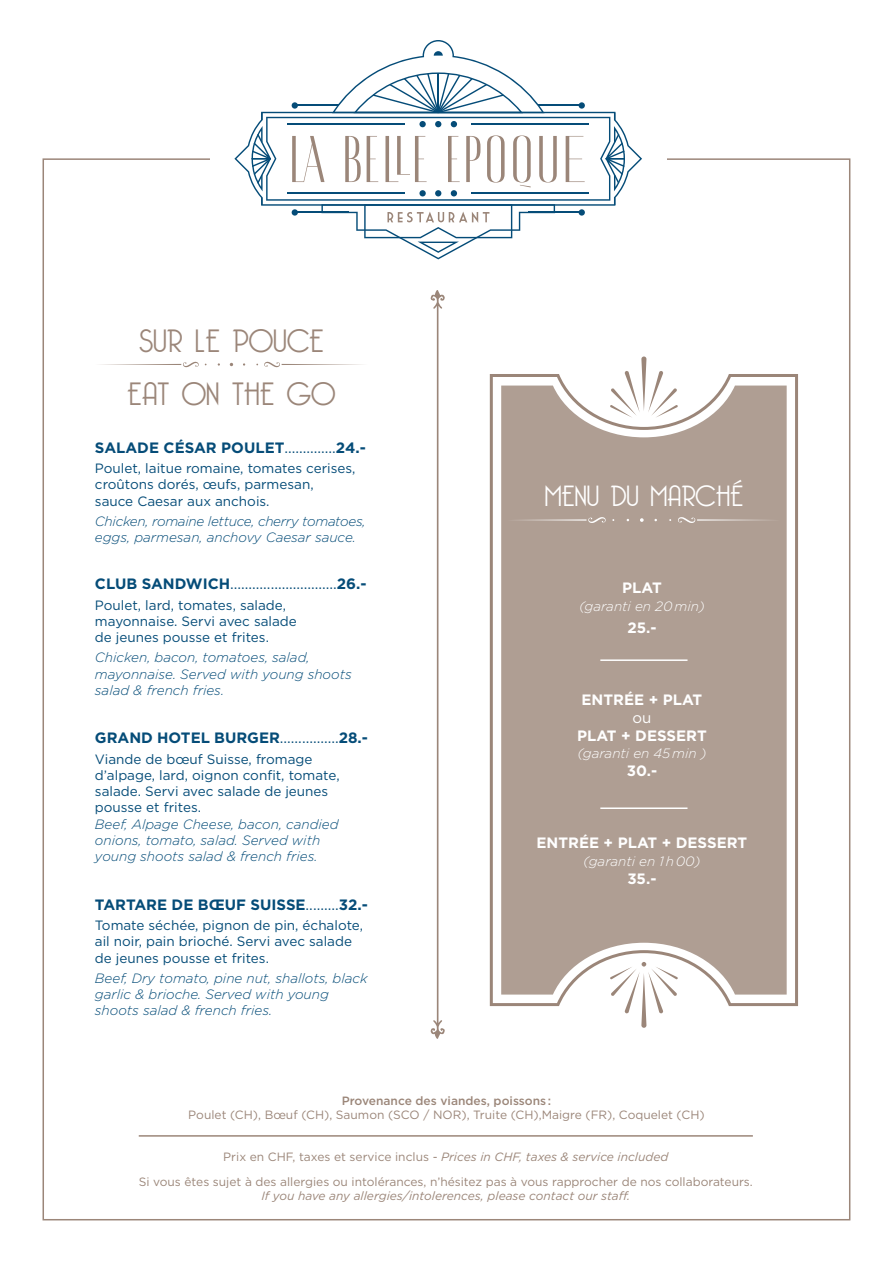
<style>
.page{position:relative;width:893px;height:1263px;background:#fff}
.page>*{position:absolute;margin:0;border:0;box-sizing:border-box;transform-origin:0 0}
.Titre_de_section{font:300 31.5px "Bellerose";color:#9b8679}
.En-tête_de_l_élément{font:300 28.5px "Bellerose";color:#fff}
.t1{font:700 15px "Gotham";color:#054c78}
.t2{font:700 15px "Gotham";color:#fff}
.t3{font:15px "Gotham";color:#054c78}
.t4{font:15px "Gotham";color:#fff}
.t5{font:13.5px/16.2px "Gotham";color:#054c78}
.Description_de_l_art{font:italic 300 13.5px/16.2px "Gotham";color:#054c78}
.Description_de_l_art-2{font:italic 300 13.5px/16.2px "Gotham";letter-spacing:-.02em;color:#054c78}
.t6{font:italic 300 13.5px "Gotham";color:#fff}
.t7{font:12px "Gotham";color:#9b8679}
.t8{font:italic 12px "Gotham";color:#9b8679}
.t9{font:500 12px "Gotham";color:#9b8679}
.s1{font-weight:400}
.s2{font-weight:700}
.s3{font-style:normal}
</style>
<div class="page">
<svg style="left:490px;top:374px;width:308px;height:632px"></svg>
<div style="left:641px;top:356px;width:5px;height:55px;background:#9b8679;border-radius:3px"></div>
<svg style="left:648px;top:371px;width:30px;height:14px"></svg>
<svg style="left:610px;top:371px;width:30px;height:14px"></svg>
<div style="left:641px;top:973px;width:5px;height:55px;background:#9b8679;border-radius:3px"></div>
<svg style="left:610px;top:994px;width:68px;height:19px"></svg>
<svg style="left:501px;top:385px;width:286px;height:609px;fill:#af9e93"></svg>
<svg style="left:101px;top:362px;width:98px;height:5px"></svg>
<svg style="left:264px;top:362px;width:98px;height:5px"></svg>
<svg style="left:431px;top:290px;width:14px;height:749px"></svg>
<svg style="left:507px;top:517px;width:99px;height:6px"></svg>
<svg style="left:678px;top:517px;width:102px;height:6px"></svg>
<svg style="left:640px;top:518px;width:4px;height:4px"></svg>
<hr style="left:139px;top:1135px;width:614px;height:2px;background:#9b8679">
<svg style="left:234px;top:40px;width:408px;height:219px"></svg>
<hr style="left:600px;top:659px;width:87px;height:2px;background:#fff">
<hr style="left:600px;top:807px;width:87px;height:2px;background:#fff">
<p class="Titre_de_section" style="left:139px;top:323px;width:186px">SUR LE POUCE</p>
<p class="Titre_de_section" style="left:127px;top:375px;width:210px">EAT ON THE GO</p>
<p class="t1" style="left:95px;top:437px;width:272px">SALADE CÉSAR POULET<span class="s1">..............</span>24.-</p>
<p class="t5" style="left:95px;top:460px;width:262px">Poulet, laitue romaine, tomates cerises, croûtons dorés, œufs, parmesan,<br>sauce Caesar aux anchois.</p>
<p class="Description_de_l_art-2" style="left:95px;top:513px;width:272px">Chicken, romaine lettuce, cherry tomatoes, eggs, parmesan, anchovy Caesar sauce.</p>
<p class="t3" style="left:95px;top:574px;width:273px"><span class="s2">CLUB SANDWICH</span>.............................<span class="s2">26.-</span></p>
<p class="t5" style="left:95px;top:596px;width:203px">Poulet, lard, tomates, salade, mayonnaise. Servi avec salade de jeunes pousse et frites.</p>
<p class="Description_de_l_art" style="left:95px;top:649px;width:258px">Chicken, bacon, tomatoes, salad, mayonnaise. Served with young shoots salad &amp; french fries.</p>
<p class="t1" style="left:95px;top:728px;width:274px">GRAND HOTEL BURGER<span class="s1">................</span>28.-</p>
<p class="t5" style="left:95px;top:751px;width:246px">Viande de bœuf Suisse, fromage d’alpage, lard, oignon confit, tomate, salade. Servi avec salade de jeunes pousse et frites.</p>
<p class="Description_de_l_art" style="left:95px;top:815px;width:245px">Beef, Alpage Cheese, bacon, candied onions, tomato, salad. Served with young shoots salad &amp; french fries.</p>
<p class="t1" style="left:95px;top:894px;width:274px">TARTARE DE BŒUF SUISSE<span class="s1">.........</span>32.-</p>
<p class="t5" style="left:95px;top:917px;width:270px">Tomate séchée, pignon de pin, échalote, ail noir, pain brioché. Servi avec salade de jeunes pousse et frites.</p>
<p class="Description_de_l_art" style="left:95px;top:970px;width:274px">Beef, Dry tomato, pine nut, shallots, black garlic &amp; brioche. Served with young shoots salad &amp; french fries.</p>
<p class="En-tête_de_l_élément" style="left:545px;top:480px;width:200px">MENU DU MARCHÉ</p>
<p class="t2" style="left:622px;top:578px;width:41px">PLAT</p>
<p class="t6" style="left:579px;top:598px;width:127px">(garanti en 20 min)</p>
<p class="t2" style="left:627px;top:618px;width:31px">25.-</p>
<p class="t2" style="left:582px;top:690px;width:122px">ENTRÉE + PLAT</p>
<p class="t4" style="left:632px;top:708px;width:20px">ou</p>
<p class="t2" style="left:577px;top:726px;width:131px">PLAT + DESSERT</p>
<p class="t6" style="left:577px;top:744px;width:131px">(garanti en 45 min )</p>
<p class="t2" style="left:627px;top:760px;width:32px">30.-</p>
<p class="t2" style="left:537px;top:832px;width:212px">ENTRÉE + PLAT + DESSERT</p>
<p class="t6" style="left:583px;top:852px;width:119px">(garanti en 1 h 00)</p>
<p class="t2" style="left:627px;top:868px;width:31px">35.-</p>
<p class="t9" style="left:342px;top:1092px;width:211px">Provenance des viandes, poissons :</p>
<p class="t7" style="left:188px;top:1107px;width:518px">Poulet (CH), Bœuf (CH), Saumon (SCO / NOR), Truite (CH),Maigre (FR), Coquelet (CH)</p>
<p class="t8" style="left:223px;top:1149px;width:446px"><span class="s3">Prix en CHF, taxes et service inclus -</span> Prices in CHF, taxes &amp; service included</p>
<p class="t7" style="left:139px;top:1174px;width:616px">Si vous êtes sujet à des allergies ou intolérances, n’hésitez pas à vous rapprocher de nos collaborateurs.</p>
<p class="t8" style="left:261px;top:1188px;width:370px">If you have any allergies/intolerences, please contact our staff.</p>
</div>
